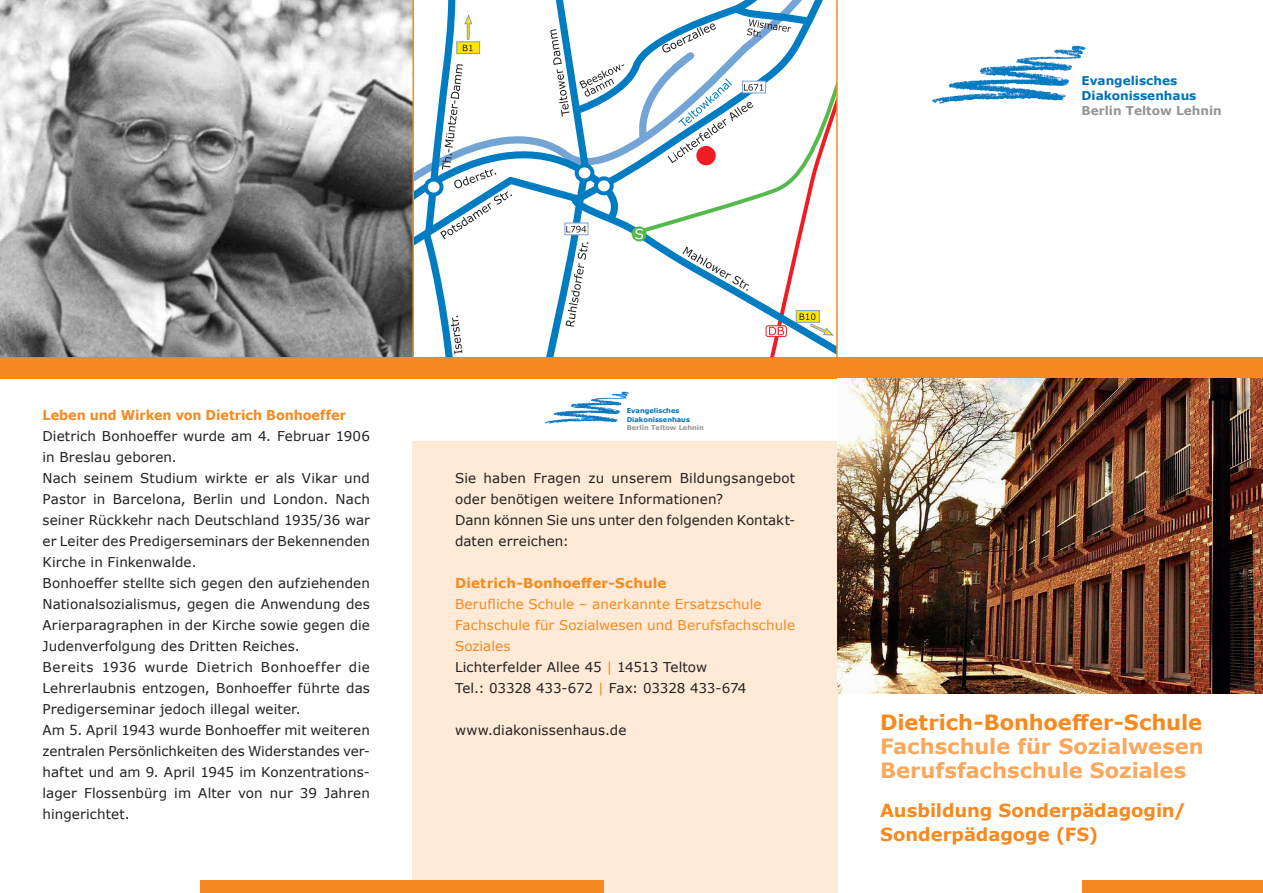
<style>
.page{position:relative;width:1263px;height:893px;background:#fff}
.page>*{position:absolute;margin:0;border:0;box-sizing:border-box;transform-origin:0 0}
.t1{font:700 21px/24px "Verdana";letter-spacing:-.005em;color:#f9a85d}
.t2{font:700 21px "Verdana";letter-spacing:-.005em;color:#f6891f}
.t3{font:700 18px/24px "Verdana";letter-spacing:-.005em;color:#f6891f}
.t4{font:13.5px/21px "Verdana";letter-spacing:.01em;color:#231f20}
.t5{font:13.5px/21px "Verdana";letter-spacing:.005em;color:#f6891f}
.t6{font:700 13.5px "Verdana";letter-spacing:.005em;color:#f6891f;scale:.95 1}
.t7{font:700 13.5px "Verdana";letter-spacing:.005em;color:#f6891f}
.t8{font:700 12.15px/15.1px "Verdana";color:#0072bc}
.t9{font:700 12.15px "Verdana";color:#939598}
.t10{font:700 6.6px/8.2px "Verdana";color:#0072bc}
.t11{font:700 6.6px "Verdana";color:#939598}
.s1{color:#231f20}
</style>
<div class="page">
<div style="left:412px;top:0;width:426px;height:893px;background:#feead6"></div>
<img style="left:0;top:0;width:412px;height:357px">
<div style="left:200px;top:880px;width:404px;height:13px;background:#f6891f"></div>
<div style="left:412px;top:370px;width:426px;height:71px;background:#fff"></div>
<div style="left:0;top:357px;width:1263px;height:21px;background:#f6891f"></div>
<svg style="left:412px;top:0;width:426px;height:358px;background:#dfeaf0"></svg>
<img style="left:838px;top:378px;width:425px;height:315px">
<div style="left:696px;top:146px;width:20px;height:19px;background:#ee1d23;border-radius:50%"></div>
<img style="left:1056px;top:45px;width:20px;height:5px">
<div style="left:1082px;top:880px;width:181px;height:13px;background:#f6891f"></div>
<p class="t8" style="left:1081px;top:72px;width:117px">Evangelisches<br>Diakonissenhaus</p>
<p class="t9" style="left:1081px;top:102px;width:142px">Berlin Teltow Lehnin</p>
<p class="t6" style="left:43px;top:406px;width:321px">Leben und Wirken von Dietrich Bonhoeffer</p>
<p class="t4" style="left:43px;top:425px;width:329px">Dietrich Bonhoeffer wurde am 4. Februar 1906 in Breslau geboren.<br>Nach seinem Studium wirkte er als Vikar und Pastor in Barcelona, Berlin und London. Nach seiner Rückkehr nach Deutschland 1935/36 war er Leiter des Predigerseminars der Bekennenden Kirche in Finkenwalde.<br>Bonhoeffer stellte sich gegen den aufziehenden Nationalsozialismus, gegen die Anwendung des Arierparagraphen in der Kirche sowie gegen die Judenverfolgung des Dritten Reiches.<br>Bereits 1936 wurde Dietrich Bonhoeffer die Lehrerlaubnis entzogen, Bonhoeffer führte das Predigerseminar jedoch illegal weiter.<br>Am 5. April 1943 wurde Bonhoeffer mit weiteren zentralen Persönlichkeiten des Widerstandes ver&shy;haftet und am 9. April 1945 im Konzentrations&shy;lager Flossenbürg im Alter von nur 39 Jahren hingerichtet.</p>
<p class="t10" style="left:627px;top:407px;width:65px">Evangelisches<br>Diakonissenhaus</p>
<p class="t11" style="left:627px;top:423px;width:79px">Berlin Teltow Lehnin</p>
<p class="t4" style="left:455px;top:467px;width:342px">Sie haben Fragen zu unserem Bildungsangebot oder benötigen weitere Informationen?<br>Dann können Sie uns unter den folgenden Kontakt&shy;daten erreichen:</p>
<p class="t7" style="left:455px;top:574px;width:213px">Dietrich-Bonhoeffer-Schule</p>
<p class="t5" style="left:455px;top:593px;width:342px">Berufliche Schule – anerkannte Ersatzschule Fachschule für Sozialwesen und Berufsfachschule Soziales<br><span class="s1">Lichterfelder Allee 45</span> | <span class="s1">14513 Teltow<br>Tel.: 03328 433-672</span> | <span class="s1">Fax: 03328 433-674</span></p>
<p class="t4" style="left:455px;top:719px;width:173px">www.diakonissenhaus.de</p>
<h1 class="t2" style="left:880px;top:708px;width:323px">Dietrich-Bonhoeffer-Schule</h1>
<h1 class="t1" style="left:880px;top:734px;width:325px">Fachschule für Sozialwesen<br>Berufsfachschule Soziales</h1>
<h2 class="t3" style="left:880px;top:798px;width:307px">Ausbildung Sonderpädagogin/<br>Sonderpädagoge (FS)</h2>
</div>
